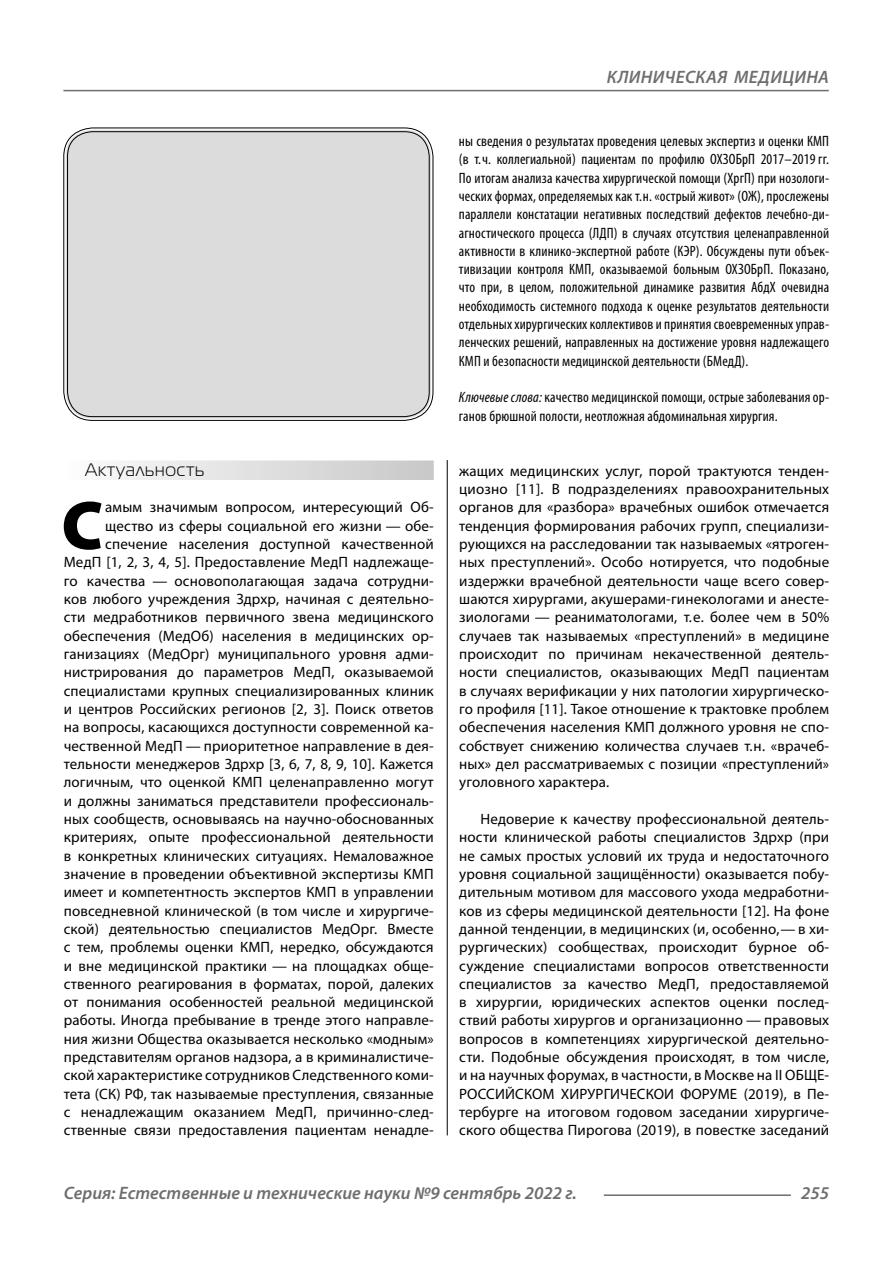
<style>
.page{position:relative;width:893px;height:1263px;background:#fff}
.page>*{position:absolute;margin:0;border:0;box-sizing:border-box;transform-origin:0 0}
.Bukvica{font:900 69.3px "Myriad Pro";color:#000}
.t1{font:italic 600 18px "Myriad Pro";color:#6e6e6e}
.Subheader{font:18px "Magistral C";letter-spacing:.05em;color:#000}
.Bukvica-2{font:15px/18.3px "Myriad Pro";letter-spacing:.01em;color:#000;text-align:right}
.Annotation-rus{font:condensed 15px/18.3px "Myriad Pro";letter-spacing:.01em;color:#000;text-align:justify}
.Normal{font:15px/18.3px "Myriad Pro";letter-spacing:.01em;color:#000;text-align:justify}
.s1{font-style:italic}
</style>
<div class="page">
<hr style="left:447px;top:439px;width:1px;height:696px;background:#000">
<div style="left:43px;top:439px;width:786px;height:21px;background:#fff"></div>
<div style="left:64px;top:460px;width:370px;height:20px;background:linear-gradient(to right,#fcfcfc,#c8c8c8)"></div>
<div style="left:66px;top:130px;width:365px;height:288px;background:#dcdcdc;border-radius:27px"></div>
<div style="left:63px;top:128px;width:370px;height:293px;border:1px solid #000;border-radius:29px"></div>
<div style="left:67px;top:131px;width:363px;height:286px;border:1px solid #000;border-radius:25px"></div>
<hr style="left:604px;top:1194px;width:187px;height:2px;background:#6e6e6e">
<hr style="left:63px;top:90px;width:766px;height:1px;background:#6e6e6e">
<p class="t1" style="left:607px;top:66px;width:24px">Клини</p>
<p class="t1" style="left:665px;top:66px;width:23px">ческая</p>
<p class="t1" style="left:734px;top:66px;width:13px">меди</p>
<p class="t1" style="left:782px;top:66px;width:25px">цина</p>
<p class="Subheader" style="left:85px;top:460px;width:121px">Актуальность</p>
<p class="Bukvica" style="left:61px;top:479px;width:43px">С</p>
<p class="Bukvica-2" style="left:64px;top:498px;width:371px">амым значимым вопросом, интересующий Об&shy;щество из сферы социальной его жизни — обе&shy;спечение населения доступной качественной<br>МедП [1, 2, 3, 4, 5]. Предоставление МедП надлежаще&shy;го качества — основополагающая задача сотрудни&shy;ков любого учреждения Здрхр, начиная с деятельно&shy;сти медработников первичного звена медицинского обеспечения (МедОб) населения в медицинских ор&shy;ганизациях (МедОрг) муниципального уровня адми&shy;нистрирования до параметров МедП, оказываемой специалистами крупных специализированных клиник и центров Российских регионов [2, 3]. Поиск ответов на вопросы, касающихся доступности современной ка&shy;чественной МедП — приоритетное направление в дея&shy;тельности менеджеров Здрхр [3, 6, 7, 8, 9, 10]. Кажется логичным, что оценкой КМП целенаправленно могут и должны заниматься представители профессиональ&shy;ных сообществ, основываясь на научно-обоснованных критериях, опыте профессиональной деятельности в конкретных клинических ситуациях. Немаловажное значение в проведении объективной экспертизы КМП имеет и компетентность экспертов КМП в управлении повседневной клинической (в том числе и хирургиче&shy;ской) деятельностью специалистов МедОрг. Вместе с тем, проблемы оценки КМП, нередко, обсуждаются и вне медицинской практики — на площадках обще&shy;ственного реагирования в форматах, порой, далеких от понимания особенностей реальной медицинской работы. Иногда пребывание в тренде этого направле&shy;ния жизни Общества оказывается несколько «модным» представителям органов надзора, а в криминалистиче&shy;ской характеристике сотрудников Следственного коми&shy;тета (СК) РФ, так называемые преступления, связанные с ненадлежащим оказанием МедП, причинно-след&shy;ственные связи предоставления пациентам ненадле-</p>
<p class="Annotation-rus" style="left:459px;top:132px;width:372px">ны сведения о результатах проведения целевых экспертиз и оценки КМП (в т.ч. коллегиальной) пациентам по профилю ОХЗОБрП 2017–2019 гг.<br>По итогам анализа качества хирургической помощи (ХргП) при нозологи&shy;ческих формах, определяемых как т.н. «острый живот» (ОЖ), прослежены параллели констатации негативных последствий дефектов лечебно-ди&shy;агностического процесса (ЛДП) в случаях отсутствия целенаправленной активности в клинико-экспертной работе (КЭР). Обсуждены пути объек&shy;тивизации контроля КМП, оказываемой больным ОХЗОБрП. Показано, что при, в целом, положительной динамике развития АбдХ очевидна необходимость системного подхода к оценке результатов деятельности отдельных хирургических коллективов и принятия своевременных управ&shy;ленческих решений, направленных на достижение уровня надлежащего КМП и безопасности медицинской деятельности (БМедД).</p>
<p class="Annotation-rus" style="left:459px;top:388px;width:372px"><span class="s1">Ключевые слова:</span> качество медицинской помощи, острые заболевания ор&shy;ганов брюшной полости, неотложная абдоминальная хирургия.</p>
<p class="Bukvica-2" style="left:459px;top:461px;width:371px;text-align:justify">жащих медицинских услуг, порой трактуются тенден&shy;циозно [11]. В подразделениях правоохранительных органов для «разбора» врачебных ошибок отмечается тенденция формирования рабочих групп, специализи&shy;рующихся на расследовании так называемых «ятроген&shy;ных преступлений». Особо нотируется, что подобные издержки врачебной деятельности чаще всего совер&shy;шаются хирургами, акушерами-гинекологами и анесте&shy;зиологами — реаниматологами, т.е. более чем в 50% случаев так называемых «преступлений» в медицине происходит по причинам некачественной деятель&shy;ности специалистов, оказывающих МедП пациентам в случаях верификации у них патологии хирургическо&shy;го профиля [11]. Такое отношение к трактовке проблем обеспечения населения КМП должного уровня не спо&shy;собствует снижению количества случаев т.н. «врачеб&shy;ных» дел рассматриваемых с позиции «преступлений» уголовного характера.</p>
<p class="Normal" style="left:459px;top:809px;width:371px;text-indent:21px">Недоверие к качеству профессиональной деятель&shy;ности клинической работы специалистов Здрхр (при не самых простых условий их труда и недостаточного уровня социальной защищённости) оказывается побу&shy;дительным мотивом для массового ухода медработни&shy;ков из сферы медицинской деятельности [12]. На фоне данной тенденции, в медицинских (и, особенно,— в хи&shy;рургических) сообществах, происходит бурное об&shy;суждение специалистами вопросов ответственности специалистов за качество МедП, предоставляемой в хирургии, юридических аспектов оценки послед&shy;ствий работы хирургов и организационно — правовых вопросов в компетенциях хирургической деятельно&shy;сти. Подобные обсуждения происходят, в том числе, и на научных форумах, в частности, в Москве на II ОБЩЕ-РОССИЙСКОМ ХИРУРГИЧЕСКОИ ФОРУМЕ (2019), в Пе&shy;тербурге на итоговом годовом заседании хирургиче&shy;ского общества Пирогова (2019), в повестке заседаний</p>
<p class="t1" style="left:64px;top:1182px;width:514px">Серия: Естественные и технические науки №9 сентябрь 2022 г.</p>
<p class="t1" style="left:801px;top:1182px;width:30px">255</p>
</div>
